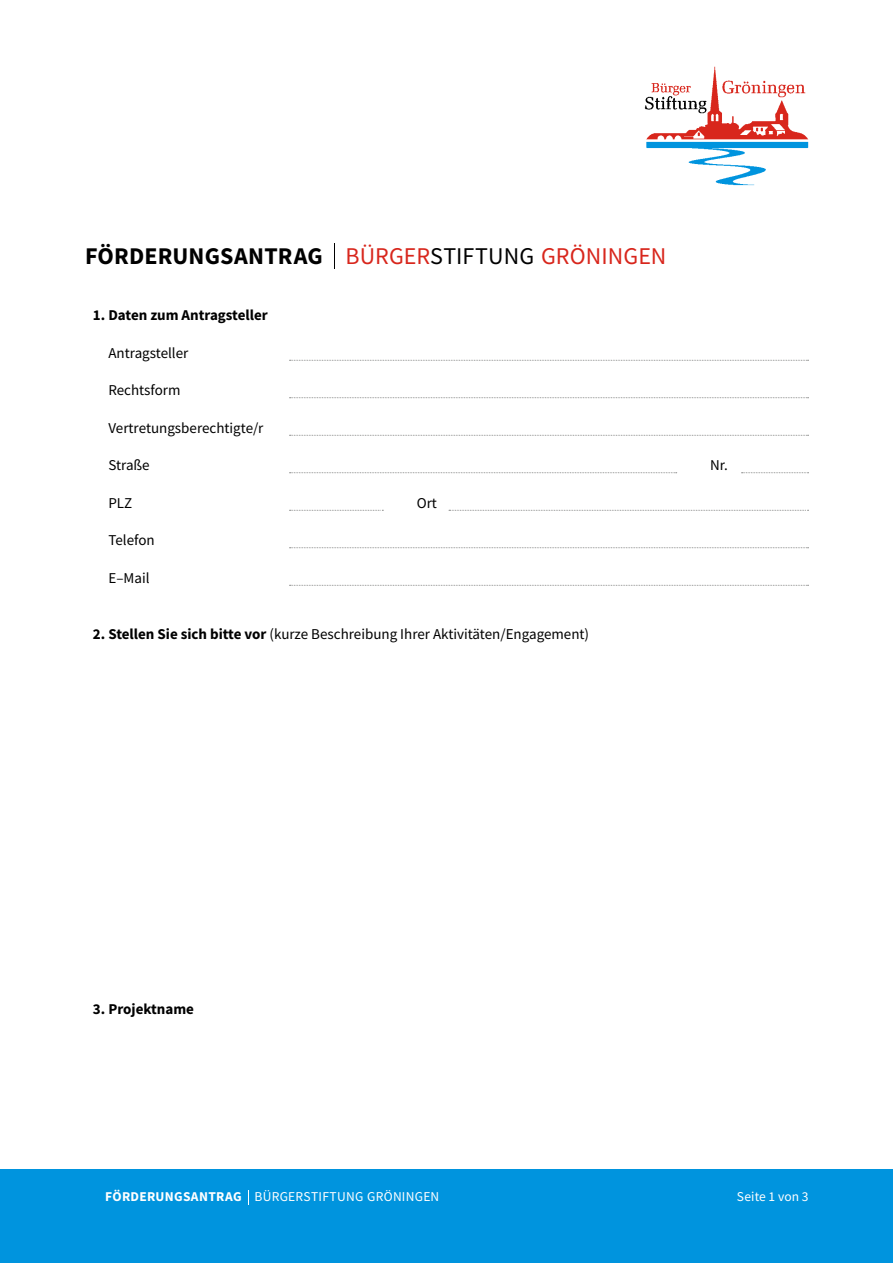
<style>
.page{position:relative;width:893px;height:1263px;background:#fff}
.page>*{position:absolute;margin:0;border:0;box-sizing:border-box;transform-origin:0 0}
.t1{font:700 24px "Source Sans Pro";letter-spacing:.005em;color:#000}
.t2{font:15px "Source Sans Pro";color:#000}
.t3{font:700 15px "Source Sans Pro";color:#000}
.t4{font:13.5px "Source Sans Pro";letter-spacing:.02em;color:#fff}
.s1{font-weight:400;color:#d8261c}
.s2{font-weight:400}
.s3{font-weight:700}
</style>
<div class="page">
<img style="left:644px;top:67px;width:165px;height:119px">
<div style="left:0;top:1169px;width:893px;height:94px;background:#0094de"></div>
<svg style="left:248px;top:1190px;width:1px;height:14px"></svg>
<svg style="left:290px;top:360px;width:518px;height:1px"></svg>
<svg style="left:290px;top:397px;width:518px;height:1px"></svg>
<svg style="left:290px;top:435px;width:518px;height:1px"></svg>
<svg style="left:290px;top:472px;width:387px;height:1px"></svg>
<svg style="left:741px;top:472px;width:67px;height:1px"></svg>
<svg style="left:290px;top:510px;width:93px;height:1px"></svg>
<svg style="left:449px;top:510px;width:359px;height:1px"></svg>
<svg style="left:290px;top:547px;width:518px;height:1px"></svg>
<svg style="left:290px;top:585px;width:518px;height:1px"></svg>
<svg style="left:334px;top:243px;width:1px;height:26px"></svg>
<p class="t1" style="left:85px;top:240px;width:583px">FÖRDERUNGSANTRAG <span class="s1">BÜRGER</span><span class="s2">STIFTUNG</span> <span class="s1">GRÖNINGEN</span></p>
<p class="t3" style="left:93px;top:305px;width:176px">1. Daten zum Antragsteller</p>
<p class="t2" style="left:108px;top:343px;width:81px">Antragsteller</p>
<p class="t2" style="left:108px;top:381px;width:74px">Rechtsform</p>
<p class="t2" style="left:108px;top:418px;width:156px">Vertretungsberechtigte/r</p>
<p class="t2" style="left:108px;top:456px;width:43px">Straße</p>
<p class="t2" style="left:710px;top:456px;width:19px">Nr.</p>
<p class="t2" style="left:108px;top:493px;width:25px">PLZ</p>
<p class="t2" style="left:417px;top:493px;width:22px">Ort</p>
<p class="t2" style="left:108px;top:531px;width:48px">Telefon</p>
<p class="t2" style="left:108px;top:568px;width:43px">E–Mail</p>
<p class="t2" style="left:93px;top:624px;width:498px"><span class="s3">2. Stellen Sie sich bitte vor</span> (kurze Beschreibung Ihrer Aktivitäten/Engagement)</p>
<p class="t3" style="left:93px;top:999px;width:103px">3. Projektname</p>
<p class="t4" style="left:105px;top:1188px;width:335px"><span class="s3">FÖRDERUNGSANTRAG</span> BÜRGERSTIFTUNG GRÖNINGEN</p>
<p class="t4" style="left:737px;top:1188px;width:73px">Seite 1 von 3</p>
</div>
